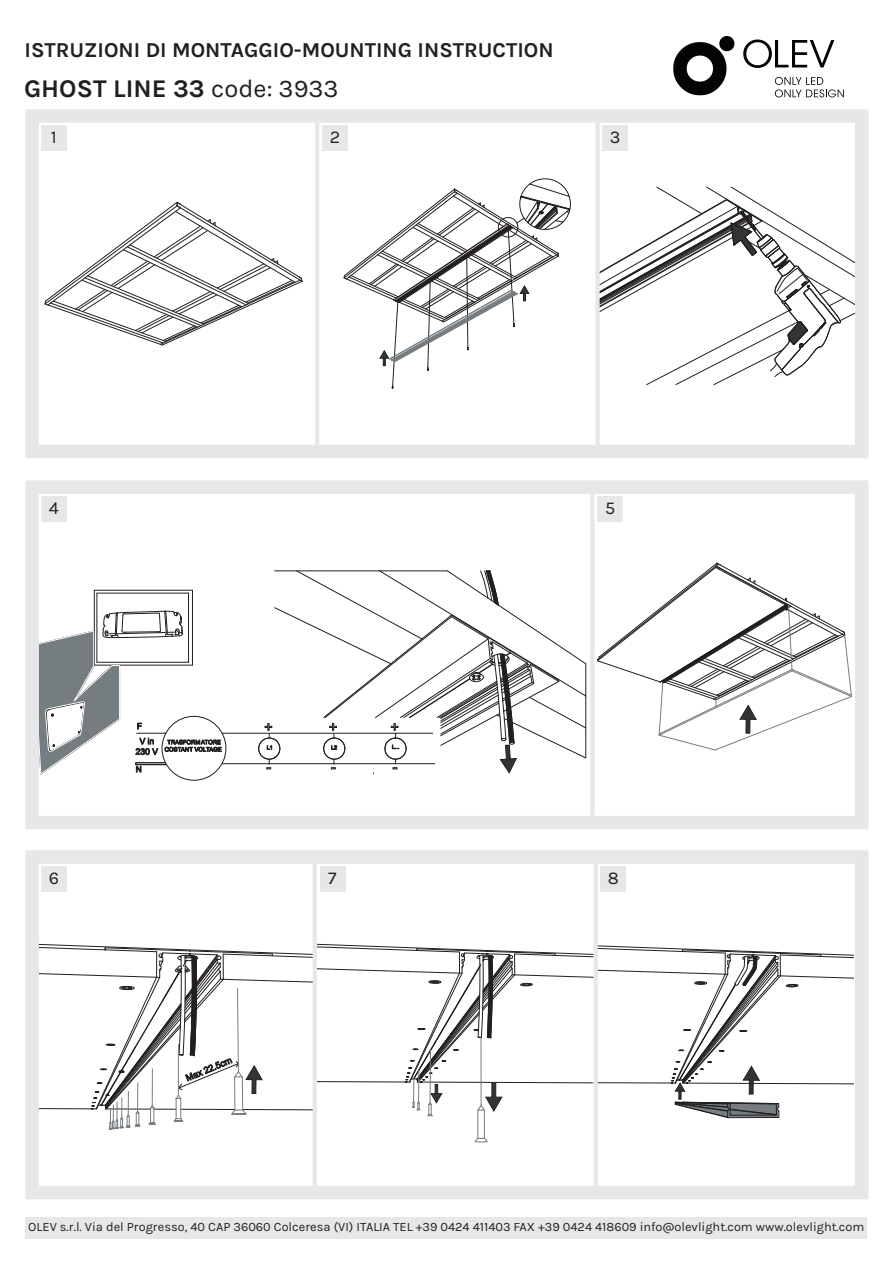
<style>
.page{position:relative;width:893px;height:1263px;background:#fff}
.page>*{position:absolute;margin:0;border:0;box-sizing:border-box;transform-origin:0 0}
.t1{font:700 25.5px "Karla";color:#231f20}
.t2{font:700 21.3px "Karla";color:#231f20}
.t3{font:18px "Karla";color:#231f20}
.t4{font:12.75px "Karla";color:#231f20}
.s1{font-weight:400}
</style>
<div class="page">
<div style="left:25px;top:1217px;width:842px;height:21px;background:#e6e7e6"></div>
<svg style="left:673px;top:36px;width:62px;height:59px"></svg>
<svg style="left:743px;top:40px;width:91px;height:28px"></svg>
<svg style="left:775px;top:77px;width:69px;height:20px"></svg>
<div style="left:41px;top:125px;width:26px;height:26px;background:#e6e7e6"></div>
<div style="left:322px;top:125px;width:26px;height:26px;background:#e6e7e6"></div>
<hr style="left:315px;top:122px;width:4px;height:323px;background:#e6e7e6">
<div style="left:602px;top:125px;width:26px;height:26px;background:#e6e7e6"></div>
<div style="left:41px;top:496px;width:26px;height:25px;background:#e6e7e6"></div>
<div style="left:597px;top:496px;width:26px;height:25px;background:#e6e7e6"></div>
<div style="left:590px;top:493px;width:5px;height:322px;background:#e6e7e6"></div>
<div style="left:41px;top:866px;width:26px;height:26px;background:#e6e7e6"></div>
<hr style="left:188px;top:593px;width:1px;height:69px;background:#231f20">
<hr style="left:97px;top:593px;width:92px;height:1px;background:#231f20">
<hr style="left:97px;top:593px;width:1px;height:69px;background:#231f20">
<hr style="left:192px;top:590px;width:1px;height:75px;background:#231f20">
<hr style="left:94px;top:590px;width:98px;height:1px;background:#231f20">
<hr style="left:94px;top:590px;width:1px;height:75px;background:#231f20">
<hr style="left:222px;top:733px;width:211px;height:1px;background:#231f20">
<hr style="left:222px;top:763px;width:213px;height:1px;background:#231f20">
<div style="left:259px;top:738px;width:21px;height:21px;border:1px solid #231f20;border-radius:50%"></div>
<svg style="left:265px;top:570px;width:321px;height:204px"></svg>
<svg style="left:40px;top:611px;width:182px;height:164px"></svg>
<svg style="left:40px;top:912px;width:813px;height:230px"></svg>
<svg style="left:44px;top:202px;width:259px;height:143px"></svg>
<svg style="left:344px;top:183px;width:226px;height:206px"></svg>
<svg style="left:600px;top:187px;width:253px;height:198px"></svg>
<svg style="left:597px;top:563px;width:255px;height:187px"></svg>
<div style="left:595px;top:122px;width:5px;height:323px;background:#e6e7e6"></div>
<div style="left:320px;top:866px;width:25px;height:26px;background:#e6e7e6"></div>
<hr style="left:313px;top:863px;width:4px;height:323px;background:#e6e7e6">
<div style="left:601px;top:866px;width:25px;height:26px;background:#e6e7e6"></div>
<hr style="left:594px;top:863px;width:4px;height:323px;background:#e6e7e6">
<div style="left:25px;top:109px;width:843px;height:349px;border:14px solid #e6e7e6"></div>
<div style="left:25px;top:480px;width:843px;height:349px;border:14px solid #e6e7e6"></div>
<div style="left:25px;top:850px;width:843px;height:349px;border:14px solid #e6e7e6"></div>
<h2 class="t2" style="left:25px;top:37px;width:531px">ISTRUZIONI DI MONTAGGIO-MOUNTING INSTRUCTION</h2>
<h1 class="t1" style="left:24px;top:74px;width:316px">GHOST LINE 33 <span class="s1">code: 3933</span></h1>
<h3 class="t3" style="left:51px;top:127px;width:7px">1</h3>
<h3 class="t3" style="left:330px;top:127px;width:12px">2</h3>
<h3 class="t3" style="left:610px;top:127px;width:12px">3</h3>
<h3 class="t3" style="left:49px;top:498px;width:12px">4</h3>
<h3 class="t3" style="left:605px;top:498px;width:12px">5</h3>
<h3 class="t3" style="left:49px;top:868px;width:12px">6</h3>
<h3 class="t3" style="left:328px;top:868px;width:10px">7</h3>
<h3 class="t3" style="left:608px;top:868px;width:13px">8</h3>
<p class="t4" style="left:28px;top:1220px;width:837px">OLEV s.r.l. Via del Progresso, 40 CAP 36060 Colceresa (VI) ITALIA TEL +39 0424 411403 FAX +39 0424 418609 info@olevlight.com www.olevlight.com</p>
</div>
